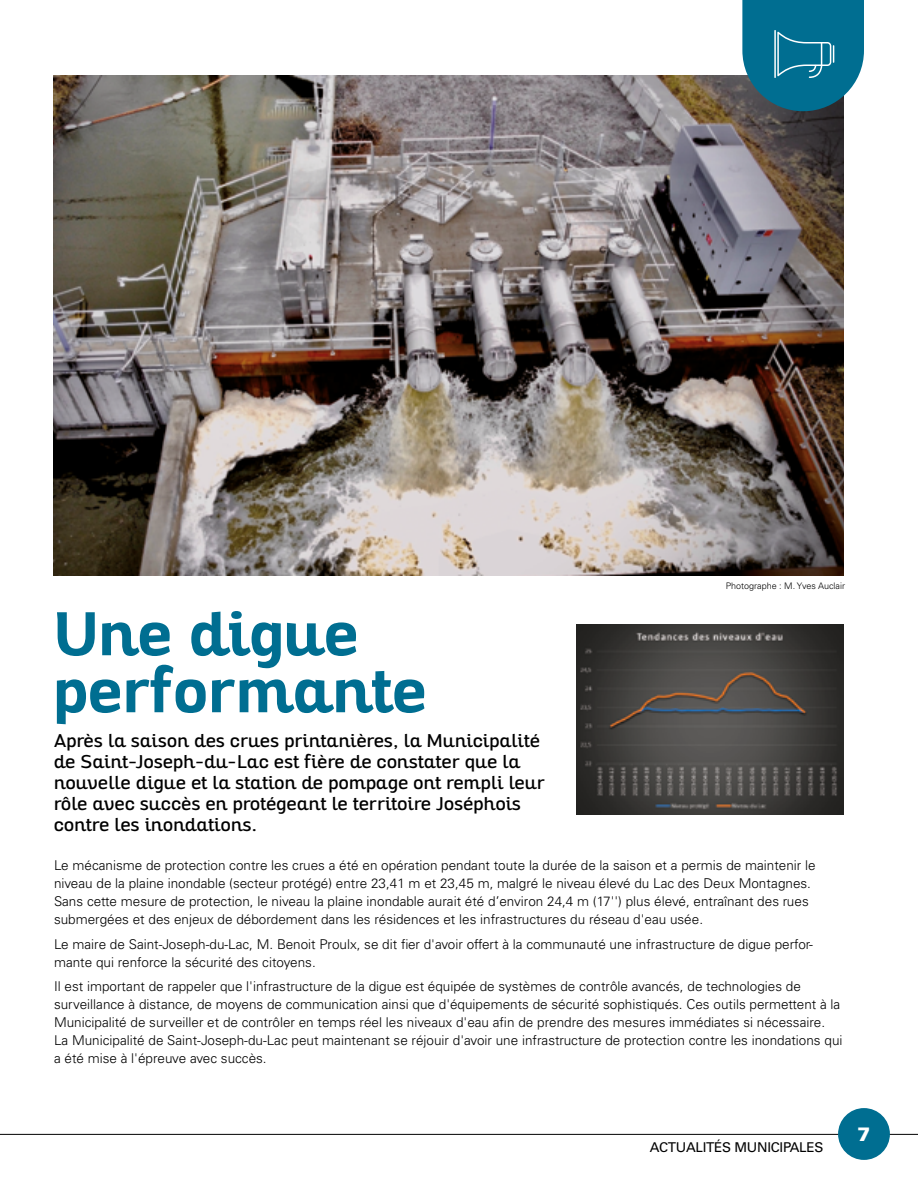
<style>
.page{position:relative;width:918px;height:1188px;background:#fff}
.page>*{position:absolute;margin:0;border:0;box-sizing:border-box;transform-origin:0 0}
.t1{font:700 60px/57px "Altair";letter-spacing:.02em;color:#006e91}
.t2{font:900 19.5px "Univers LT Std";color:#fff}
.t3{font:18px/21px "Altair";letter-spacing:.02em;color:#000}
.t4{font:300 13.5px/18px "Univers LT Std";color:#000}
.t5{font:13.5px "Univers LT Std";letter-spacing:-.02em;color:#000}
.t6{font:300 9px "Univers LT Std";color:#000}
</style>
<div class="page">
<img style="left:54px;top:76px;width:789px;height:500px">
<img style="left:577px;top:624px;width:267px;height:190px">
<hr style="left:0;top:1134px;width:918px;height:1px;background:#000">
<div style="left:838px;top:1108px;width:52px;height:52px;background:#006e91;border-radius:50%"></div>
<svg style="left:742px;top:0;width:122px;height:111px;background:#197694"></svg>
<p class="t6" style="left:726px;top:580px;width:121px">Photographe : M. Yves Auclair</p>
<h1 class="t1" style="left:54px;top:607px;width:374px">Une digue performante</h1>
<p class="t3" style="left:54px;top:730px;width:492px">Après la saison des crues printanières, la Municipalité de Saint-Joseph-du-Lac est fière de constater que la nouvelle digue et la station de pompage ont rempli leur rôle avec succès en protégeant le territoire Joséphois contre les inondations.</p>
<p class="t4" style="left:54px;top:856px;width:763px">Le mécanisme de protection contre les crues a été en opération pendant toute la durée de la saison et a permis de maintenir le niveau de la plaine inondable (secteur protégé) entre 23,41 m et 23,45 m, malgré le niveau élevé du Lac des Deux Montagnes.<br>Sans cette mesure de protection, le niveau la plaine inondable aurait été d’environ 24,4 m (17'') plus élevé, entraînant des rues submergées et des enjeux de débordement dans les résidences et les infrastructures du réseau d'eau usée.</p>
<p class="t4" style="left:54px;top:935px;width:760px">Le maire de Saint-Joseph-du-Lac, M. Benoit Proulx, se dit fier d'avoir offert à la communauté une infrastructure de digue perfor&shy;mante qui renforce la sécurité des citoyens.</p>
<p class="t4" style="left:54px;top:978px;width:790px">Il est important de rappeler que l'infrastructure de la digue est équipée de systèmes de contrôle avancés, de technologies de surveillance à distance, de moyens de communication ainsi que d'équipements de sécurité sophistiqués. Ces outils permettent à la Municipalité de surveiller et de contrôler en temps réel les niveaux d'eau afin de prendre des mesures immédiates si nécessaire.<br>La Municipalité de Saint-Joseph-du-Lac peut maintenant se réjouir d'avoir une infrastructure de protection contre les inondations qui a été mise à l'épreuve avec succès.</p>
<p class="t5" style="left:650px;top:1139px;width:175px">ACTUALITÉS MUNICIPALES</p>
<h2 class="t2" style="left:857px;top:1122px;width:15px">7</h2>
</div>
